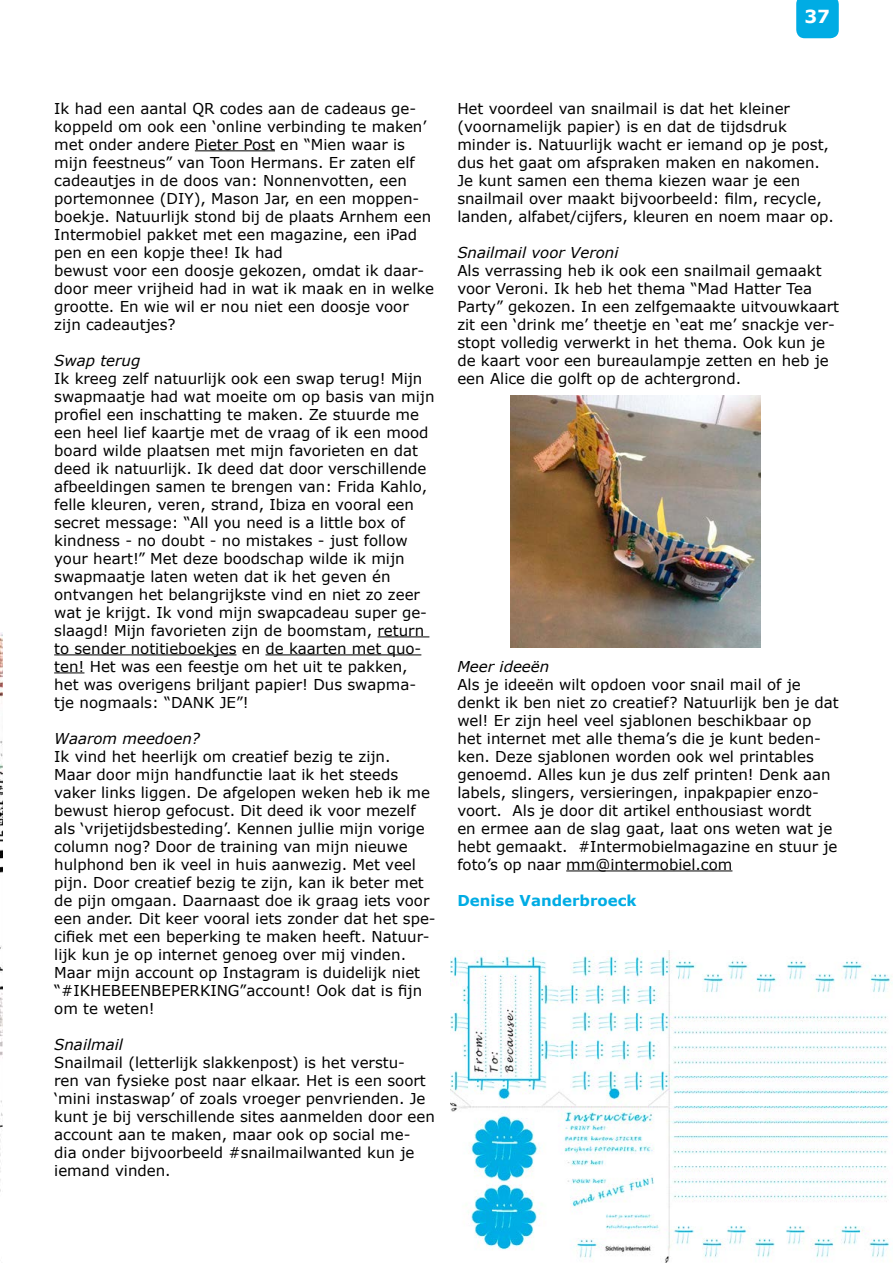
<style>
.page{position:relative;width:893px;height:1263px;background:#fff}
.page>*{position:absolute;margin:0;border:0;box-sizing:border-box;transform-origin:0 0}
.t1{font:700 18px "Verdana";color:#fff}
.t2{font:15px/18px "Verdana";color:#000}
.t3{font:italic 15px "Verdana";color:#000}
.t4{font:700 15px "Verdana";color:#00ace4}
</style>
<div class="page">
<div style="left:796px;top:0;width:43px;height:38px;background:#00ace4"></div>
<img style="left:0;top:633px;width:2px;height:559px">
<hr style="left:195px;top:150px;width:80px;height:1px;background:#000">
<hr style="left:377px;top:636px;width:52px;height:1px;background:#000">
<hr style="left:54px;top:654px;width:182px;height:1px;background:#000">
<hr style="left:265px;top:654px;width:156px;height:1px;background:#000">
<hr style="left:54px;top:672px;width:30px;height:1px;background:#000">
<hr style="left:566px;top:870px;width:166px;height:1px;background:#000">
<img style="left:451px;top:950px;width:442px;height:313px">
<img style="left:510px;top:395px;width:250px;height:253px">
<p class="t1" style="left:804px;top:4px;width:27px">37</p>
<p class="t2" style="left:54px;top:99px;width:382px">Ik had een aantal QR codes aan de cadeaus ge&shy;koppeld om ook een ‘online verbinding te maken’ met onder andere Pieter Post en “Mien waar is mijn feestneus” van Toon Hermans. Er zaten elf cadeautjes in de doos van: Nonnenvotten, een portemonnee (DIY), Mason Jar, en een moppen&shy;boekje. Natuurlijk stond bij de plaats Arnhem een Intermobiel pakket met een magazine, een iPad pen en een kopje thee! Ik had<br>bewust voor een doosje gekozen, omdat ik daar&shy;door meer vrijheid had in wat ik maak en in welke grootte. En wie wil er nou niet een doosje voor zijn cadeautjes?</p>
<p class="t3" style="left:54px;top:350px;width:88px">Swap terug</p>
<p class="t2" style="left:54px;top:369px;width:382px">Ik kreeg zelf natuurlijk ook een swap terug! Mijn swapmaatje had wat moeite om op basis van mijn profiel een inschatting te maken. Ze stuurde me een heel lief kaartje met de vraag of ik een mood board wilde plaatsen met mijn favorieten en dat deed ik natuurlijk. Ik deed dat door verschillende afbeeldingen samen te brengen van: Frida Kahlo, felle kleuren, veren, strand, Ibiza en vooral een secret message: “All you need is a little box of kindness - no doubt - no mistakes - just follow your heart!” Met deze boodschap wilde ik mijn swapmaatje laten weten dat ik het geven én ontvangen het belangrijkste vind en niet zo zeer wat je krijgt. Ik vond mijn swapcadeau super ge&shy;slaagd! Mijn favorieten zijn de boomstam, return to sender notitieboekjes en de kaarten met quo&shy;ten! Het was een feestje om het uit te pakken, het was overigens briljant papier! Dus swapmaa tje nogmaals: “DANK JE”!</p>
<p class="t3" style="left:54px;top:728px;width:147px">Waarom meedoen?</p>
<p class="t2" style="left:54px;top:747px;width:383px">Ik vind het heerlijk om creatief bezig te zijn.<br>Maar door mijn handfunctie laat ik het steeds vaker links liggen. De afgelopen weken heb ik me bewust hierop gefocust. Dit deed ik voor mezelf als ‘vrijetijdsbesteding’. Kennen jullie mijn vorige column nog? Door de training van mijn nieuwe hulphond ben ik veel in huis aanwezig. Met veel pijn. Door creatief bezig te zijn, kan ik beter met de pijn omgaan. Daarnaast doe ik graag iets voor een ander. Dit keer vooral iets zonder dat het spe&shy;cifiek met een beperking te maken heeft. Natuur&shy;lijk kun je op internet genoeg over mij vinden.<br>Maar mijn account op Instagram is duidelijk niet “#IKHEBEENBEPERKING”account! Ook dat is fijn om te weten!</p>
<p class="t3" style="left:54px;top:1034px;width:70px">Snailmail</p>
<p class="t2" style="left:54px;top:1053px;width:382px">Snailmail (letterlijk slakkenpost) is het verstu-<br>ren van fysieke post naar elkaar. Het is een soort ‘mini instaswap’ of zoals vroeger penvrienden. Je kunt je bij verschillende sites aanmelden door een account aan te maken, maar ook op social me&shy;dia onder bijvoorbeeld #snailmailwanted kun je iemand vinden.</p>
<p class="t2" style="left:457px;top:99px;width:378px">Het voordeel van snailmail is dat het kleiner (voornamelijk papier) is en dat de tijdsdruk minder is. Natuurlijk wacht er iemand op je post, dus het gaat om afspraken maken en nakomen.<br>Je kunt samen een thema kiezen waar je een snailmail over maakt bijvoorbeeld: film, recycle, landen, alfabet/cijfers, kleuren en noem maar op.</p>
<p class="t3" style="left:457px;top:242px;width:163px">Snailmail voor Veroni</p>
<p class="t2" style="left:457px;top:261px;width:383px">Als verrassing heb ik ook een snailmail gemaakt voor Veroni. Ik heb het thema “Mad Hatter Tea Party” gekozen. In een zelfgemaakte uitvouwkaart zit een ‘drink me’ theetje en ‘eat me’ snackje ver&shy;stopt volledig verwerkt in het thema. Ook kun je de kaart voor een bureaulampje zetten en heb je een Alice die golft op de achtergrond.</p>
<p class="t3" style="left:457px;top:656px;width:93px">Meer ideeën</p>
<p class="t2" style="left:457px;top:675px;width:383px">Als je ideeën wilt opdoen voor snail mail of je denkt ik ben niet zo creatief? Natuurlijk ben je dat wel! Er zijn heel veel sjablonen beschikbaar op het internet met alle thema’s die je kunt beden&shy;ken. Deze sjablonen worden ook wel printables genoemd. Alles kun je dus zelf printen! Denk aan labels, slingers, versieringen, inpakpapier enzo&shy;voort. Als je door dit artikel enthousiast wordt<br>en ermee aan de slag gaat, laat ons weten wat je hebt gemaakt. #Intermobielmagazine en stuur je foto’s op naar mm@intermobiel.com</p>
<p class="t4" style="left:457px;top:889px;width:181px">Denise Vanderbroeck</p>
</div>
